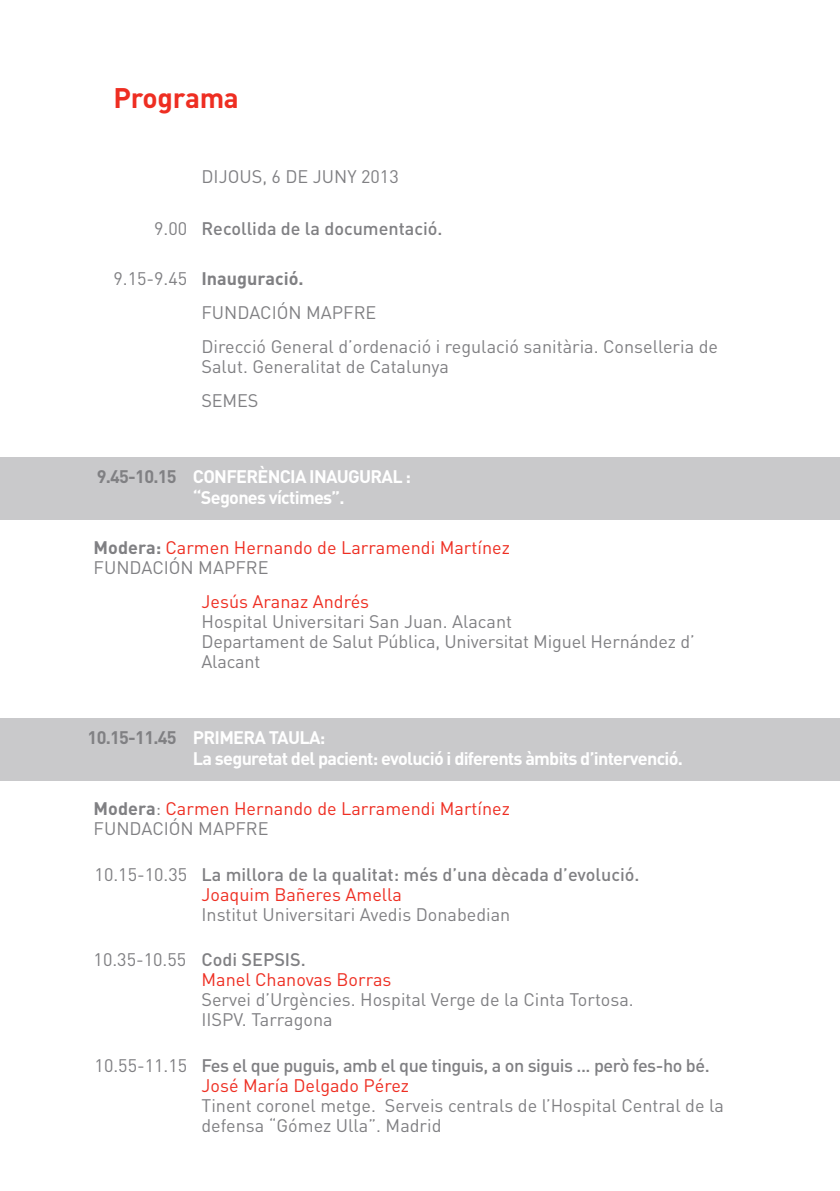
<style>
.page{position:relative;width:840px;height:1191px;background:#fff}
.page>*{position:absolute;margin:0;border:0;box-sizing:border-box;transform-origin:0 0}
.t1{font:700 28px "DIN";letter-spacing:-.01em;color:#ee2e22}
.t2{font:18px/20px "DIN";color:#808083}
.t3{font:18px/20px "DIN";color:#ee2e22}
.t4{font:700 18px/21px "DIN";letter-spacing:-.04em;color:#fff}
.t5{font:500 18px/20px "DIN";color:#808083}
.t6{font:500 18px/20px "DIN";letter-spacing:-.025em;color:#808083}
.s1{font-weight:400}
.s2{font-weight:700}
.s3{color:#808083}
.s4{font-weight:700;color:#808083}
.s5{font-weight:400;color:#ee2e22}
.s6{font-weight:500;color:#808083}
</style>
<div class="page">
<div style="left:0;top:457px;width:839px;height:62px;background:#c9c9cb"></div>
<div style="left:0;top:718px;width:839px;height:62px;background:#c9c9cb"></div>
<h1 class="t1" style="left:114px;top:80px;width:127px">Programa</h1>
<p class="t2" style="left:201px;top:166px;width:199px">Dijous, 6 de juny 2013</p>
<p class="t5" style="left:154px;top:218px;width:290px"><span class="s1">9.00</span> Recollida de la documentació.</p>
<p class="t2" style="left:201px;top:261px;width:517px;line-height:34.2px;text-indent:-88px">9.15-9.45 <span class="s2">Inauguració.<br></span>FUN DACI ÓN MAPFRE<br>Direcció General d’ordenació i regulació sanitària. Conselleria de</p>
<p class="t2" style="left:201px;top:349px;width:249px;line-height:34.2px">Salut. Generalitat de Catalunya<br>SEMES</p>
<p class="t4" style="left:193px;top:465px;width:219px;text-indent:-96px"><span class="s3">9.45-10.15</span> CONFERÈNCIA INAUGURAL : “Segones víctimes”.</p>
<p class="t3" style="left:94px;top:537px;width:417px"><span class="s4">Modera:</span> Carmen Hernando de Larramendi Martínez<br><span class="s3">FUN DACI ÓN MAPFRE</span></p>
<p class="t3" style="left:201px;top:591px;width:169px">Jesús Aranaz Andrés</p>
<p class="t2" style="left:201px;top:611px;width:494px">Hospital U niversitari San Juan. Alacant<br>Departament de Salut Pública, U niversitat Miguel Hernández d’<br>Alacant</p>
<p class="t4" style="left:193px;top:726px;width:491px;text-indent:-105px"><span class="s3">10.15-11.45</span> PRIMERA TAULA:<br>La seguretat del pacient: evolució i diferents àmbits d’intervenció.</p>
<p class="t3" style="left:94px;top:798px;width:417px"><span class="s4">Modera</span><span class="s3">:</span> Carmen Hernando de Larramendi Martínez<br><span class="s3">FUN DACI ÓN MAPFRE</span></p>
<p class="t5" style="left:201px;top:863px;width:439px;text-indent:-107px"><span class="s1">10.15-10.35</span> La millora de la qualitat: més d’una dècada d’evolució.<br><span class="s5">Joaquim Bañeres Amella</span></p>
<p class="t2" style="left:94px;top:903px;width:29px">I</p>
<p class="t2" style="left:206px;top:903px;width:305px">nstitut U niversitari Avedis Donabedian</p>
<p class="t3" style="left:201px;top:949px;width:191px;text-indent:-108px"><span class="s3">10.35-10.55</span> <span class="s6">Codi SEPSIS.<br></span>Manel Chanovas Borras</p>
<p class="t2" style="left:201px;top:989px;width:433px">Servei d’U rgències. Hospital Verge de la Cinta Tortosa.<br>IISPV. Tarragona</p>
<p class="t6" style="left:201px;top:1054px;width:509px;text-indent:-107px"><span class="s1">10.55-11.15</span> Fes el que puguis, amb el que tinguis, a on siguis ... però fes-ho bé.<br><span class="s5">José María Delgado Pérez</span></p>
<p class="t2" style="left:201px;top:1094px;width:523px">Tinent coronel metge. Serveis centrals de l’Hospital Central de la defensa “Gómez U lla”. Madrid</p>
</div>
